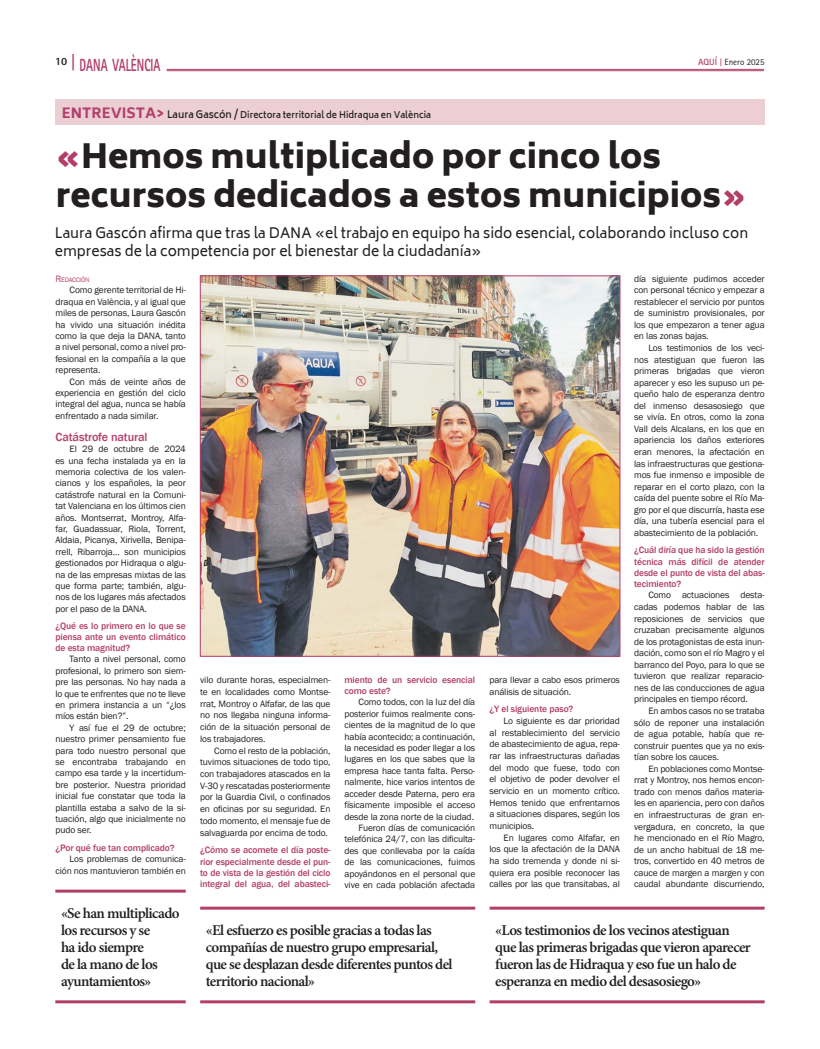
<style>
.page{position:relative;width:820px;height:1049px;background:#fff}
.page>*{position:absolute;margin:0;border:0;box-sizing:border-box;transform-origin:0 0}
.t1{font:900 33px/39.6px "Biryani";color:#231f20}
.t2{font:800 17.6px "Rotis Sans Serif Std";color:#b23f6a;scale:.64 1}
.t3{font:600 15px/17px "Minion Pro";letter-spacing:-.04em;color:#231f20}
.t4{font:14px/18px "Biryani";color:#231f20}
.t5{font:500 12.1px "Franklin Gothic";letter-spacing:-.01em;color:#b23f6a}
.t6{font:800 11px "Rotis Sans Serif Std";color:#231f20}
.t7{font:9.5px/11.4px "Franklin Gothic";letter-spacing:-.01em;color:#231f20;text-align:justify}
.t8{font:500 9.5px/11px "Franklin Gothic";letter-spacing:-.01em;color:#b23f6a;text-align:justify}
.t9{font:600 9px "Biryani";color:#231f20}
.t10{font:9px "Rotis Sans Serif Std";color:#231f20}
.t11{font:6.7px "Franklin Gothic";letter-spacing:-.015em;color:#b23f6a}
.s1{font-size:18.2px}
.s2{font-weight:700;color:#b23f6a}
.s3{font-family:"Rotis Serif Std";font-weight:700;color:#b23f6a}
.s4{font-weight:800;font-size:14px;color:#b23f6a}
.s5{font-size:10px}
.s6{color:#b23f6a}
.s7{font-size:9.5px}
</style>
<div class="page">
<img style="left:202px;top:277px;width:416px;height:378px">
<hr style="left:167px;top:69px;width:596px;height:1px;background:#b23f6a">
<hr style="left:167px;top:71px;width:596px;height:1px;background:#b23f6a">
<hr style="left:55px;top:889px;width:131px;height:3px;background:#b23f6a">
<hr style="left:55px;top:1000px;width:131px;height:3px;background:#b23f6a">
<hr style="left:200px;top:906px;width:275px;height:3px;background:#b23f6a">
<hr style="left:200px;top:1000px;width:275px;height:3px;background:#b23f6a">
<hr style="left:489px;top:906px;width:275px;height:3px;background:#b23f6a">
<hr style="left:489px;top:1000px;width:275px;height:3px;background:#b23f6a">
<div style="left:55px;top:99px;width:709px;height:26px;background:#eccfd5"></div>
<h2 class="t2" style="left:71px;top:54px;width:141px"><span class="s1">|</span> DANA VALÈNCIA</h2>
<p class="t6" style="left:55px;top:54px;width:13px">10</p>
<p class="t10" style="left:697px;top:57px;width:68px"><span class="s2">AQUÍ</span> <span class="s3">|</span> Enero 2025</p>
<p class="t9" style="left:62px;top:109px;width:371px"><span class="s4">ENTREVISTA&gt;</span> <span class="s5">Laura Gascón /</span> Directora territorial de Hidraqua en València</p>
<h1 class="t1" style="left:56px;top:137px;width:691px"><span class="s6">«</span>Hemos multiplicado por cinco los recursos dedicados a estos municipios<span class="s6">»</span></h1>
<h3 class="t4" style="left:55px;top:224px;width:694px">Laura Gascón afirma que tras la DANA «el trabajo en equipo ha sido esencial, colaborando incluso con empresas de la competencia por el bienestar de la ciudadanía»</h3>
<p class="t11" style="left:55px;top:275px;width:36px"><span class="s7">R</span>EDACCIÓN</p>
<p class="t7" style="left:55px;top:285px;width:132px;text-indent:14px">Como gerente territorial de Hi&shy;draqua en València, y al igual que miles de personas, Laura Gascón ha vivido una situación inédita como la que deja la DANA, tanto a nivel personal, como a nivel pro&shy;fesional en la compañía a la que representa.</p>
<p class="t7" style="left:55px;top:376px;width:132px;text-indent:14px">Con más de veinte años de experiencia en gestión del ciclo integral del agua, nunca se había enfrentado a nada similar.</p>
<p class="t5" style="left:55px;top:429px;width:93px">Catástrofe natural</p>
<p class="t7" style="left:55px;top:443px;width:132px;text-indent:14px">El 29 de octubre de 2024 es una fecha instalada ya en la memoria colectiva de los valen&shy;cianos y los españoles, la peor catástrofe natural en la Comuni&shy;tat Valenciana en los últimos cien años. Montserrat, Montroy, Alfa&shy;far, Guadassuar, Riola, Torrent, Aldaia, Picanya, Xirivella, Benipa&shy;rrell, Ribarroja… son municipios gestionados por Hidraqua o algu&shy;na de las empresas mixtas de las que forma parte; también, algu&shy;nos de los lugares más afectados por el paso de la DANA.</p>
<p class="t8" style="left:55px;top:620px;width:132px">¿Qué es lo primero en lo que se piensa ante un evento climático de esta magnitud?</p>
<p class="t7" style="left:55px;top:654px;width:132px;text-indent:14px">Tanto a nivel personal, como profesional, lo primero son siem&shy;pre las personas. No hay nada a lo que te enfrentes que no te lleve en primera instancia a un “¿los míos están bien?”.</p>
<p class="t7" style="left:55px;top:722px;width:132px;text-indent:14px">Y así fue el 29 de octubre; nuestro primer pensamiento fue para todo nuestro personal que se encontraba trabajando en campo esa tarde y la incertidum&shy;bre posterior. Nuestra prioridad inicial fue constatar que toda la plantilla estaba a salvo de la si&shy;tuación, algo que inicialmente no pudo ser.</p>
<p class="t8" style="left:55px;top:842px;width:121px">¿Por qué fue tan complicado?</p>
<p class="t7" style="left:55px;top:853px;width:132px;text-align:right">Los problemas de comunica&shy;ción nos mantuvieron también en</p>
<h3 class="t3" style="left:61px;top:905px;width:120px">«Se han multiplicado los recursos y se<br>ha ido siempre<br>de la mano de los ayuntamientos»</h3>
<p class="t7" style="left:200px;top:674px;width:132px;line-height:11.7px">vilo durante horas, especialmen&shy;te en localidades como Montse&shy;rrat, Montroy o Alfafar, de las que no nos llegaba ninguna informa&shy;ción de la situación personal de los trabajadores.</p>
<p class="t7" style="left:200px;top:745px;width:132px;line-height:11.7px;text-indent:14px">Como el resto de la población, tuvimos situaciones de todo tipo, con trabajadores atascados en la V-30 y rescatadas posteriormente por la Guardia Civil, o confinados en oficinas por su seguridad. En todo momento, el mensaje fue de salvaguarda por encima de todo.</p>
<p class="t8" style="left:200px;top:844px;width:132px;line-height:11.4px">¿Cómo se acomete el día poste&shy;rior especialmente desde el pun&shy;to de vista de la gestión del ciclo integral del agua, del abasteci-</p>
<p class="t8" style="left:344px;top:674px;width:132px">miento de un servicio esencial como este?</p>
<p class="t7" style="left:344px;top:697px;width:132px;text-align:right">Como todos, con la luz del día posterior fuimos realmente cons&shy;cientes de la magnitud de lo que había acontecido; a continuación, la necesidad es poder llegar a los lugares en los que sabes que la empresa hace tanta falta. Perso&shy;nalmente, hice varios intentos de acceder desde Paterna, pero era físicamente imposible el acceso desde la zona norte de la ciudad.<br>Fueron días de comunicación telefónica 24/7, con las dificulta&shy;des que conllevaba por la caída de las comunicaciones, fuimos apoyándonos en el personal que vive en cada población afectada</p>
<p class="t7" style="left:489px;top:674px;width:132px;line-height:11.7px">para llevar a cabo esos primeros análisis de situación.</p>
<p class="t8" style="left:489px;top:704px;width:85px">¿Y el siguiente paso?</p>
<p class="t7" style="left:489px;top:715px;width:132px;line-height:11.7px;text-indent:14px">Lo siguiente es dar prioridad al restablecimiento del servicio de abastecimiento de agua, repa&shy;rar las infraestructuras dañadas del modo que fuese, todo con el objetivo de poder devolver el servicio en un momento crítico.<br>Hemos tenido que enfrentarnos a situaciones dispares, según los municipios.</p>
<p class="t7" style="left:489px;top:832px;width:132px;line-height:11.7px;text-indent:14px">En lugares como Alfafar, en los que la afectación de la DANA ha sido tremenda y donde ni si&shy;quiera era posible reconocer las calles por las que transitabas, al</p>
<p class="t7" style="left:634px;top:273px;width:132px">día siguiente pudimos acceder con personal técnico y empezar a restablecer el servicio por puntos de suministro provisionales, por los que empezaron a tener agua en las zonas bajas.</p>
<p class="t7" style="left:634px;top:342px;width:132px;text-indent:14px">Los testimonios de los veci&shy;nos atestiguan que fueron las primeras brigadas que vieron aparecer y eso les supuso un pe&shy;queño halo de esperanza dentro del inmenso desasosiego que se vivía. En otros, como la zona Vall dels Alcalans, en los que en apariencia los daños exteriores eran menores, la afectación en las infraestructuras que gestiona&shy;mos fue inmenso e imposible de reparar en el corto plazo, con la caída del puente sobre el Río Ma&shy;gro por el que discurría, hasta ese día, una tubería esencial para el abastecimiento de la población.</p>
<p class="t8" style="left:634px;top:545px;width:132px">¿Cuál diría que ha sido la gestión técnica más difícil de atender desde el punto de vista del abas&shy;tecimiento?</p>
<p class="t7" style="left:634px;top:590px;width:132px;text-indent:14px">Como actuaciones desta&shy;cadas podemos hablar de las reposiciones de servicios que cruzaban precisamente algunos de los protagonistas de esta inun&shy;dación, como son el río Magro y el barranco del Poyo, para lo que se tuvieron que realizar reparacio&shy;nes de las conducciones de agua principales en tiempo récord.</p>
<p class="t7" style="left:634px;top:705px;width:132px;text-indent:14px">En ambos casos no se trataba sólo de reponer una instalación de agua potable, había que re&shy;construir puentes que ya no exis&shy;tían sobre los cauces.</p>
<p class="t7" style="left:634px;top:763px;width:132px;text-indent:14px">En poblaciones como Montse&shy;rrat y Montroy, nos hemos encon&shy;trado con menos daños materia&shy;les en apariencia, pero con daños en infraestructuras de gran en&shy;vergadura, en concreto, la que he mencionado en el Río Magro, de un ancho habitual de 18 me&shy;tros, convertido en 40 metros de cauce de margen a margen y con caudal abundante discurriendo,</p>
<h3 class="t3" style="left:206px;top:922px;width:248px">«El esfuerzo es posible gracias a todas las compañías de nuestro grupo empresarial, que se desplazan desde diferentes puntos del territorio nacional»</h3>
<h3 class="t3" style="left:495px;top:922px;width:257px">«Los testimonios de los vecinos atestiguan que las primeras brigadas que vieron aparecer fueron las de Hidraqua y eso fue un halo de esperanza en medio del desasosiego»</h3>
</div>
